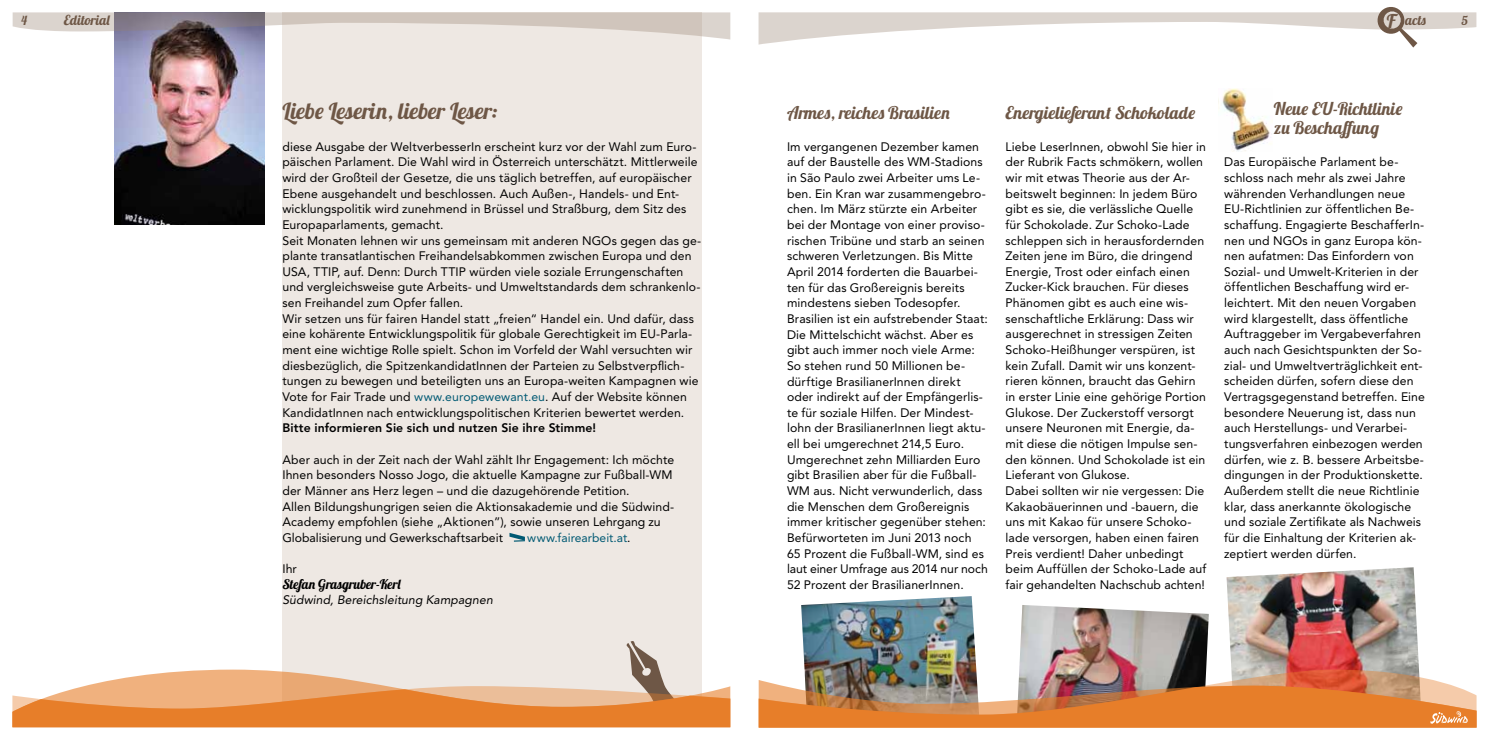
<style>
.page{position:relative;width:1489px;height:745px;background:#fff}
.page>*{position:absolute;margin:0;border:0;box-sizing:border-box;transform-origin:0 0}
.t1{font:22.5px "Lobster 1.4";letter-spacing:.015em;color:#6e5746}
.t2{font:17.5px/18.8px "Lobster 1.4";letter-spacing:.045em;color:#6e5746}
.t3{font:13.75px "Lobster 1.4";letter-spacing:.025em;color:#6e5746}
.t4{font:13.75px "Lobster 1.4";letter-spacing:.045em;color:#6e5746}
.t5{font:13.38px "Lobster 1.4";color:#000}
.t6{font:12.5px "Lobster 1.4";color:#6e5746}
.t7{font:12.25px/15.6px "Avenir LT Pro";letter-spacing:.01em;color:#000}
.t8{font:12.25px/15.6px "Avenir";letter-spacing:.01em;color:#000}
.t9{font:800 12.25px "Avenir";letter-spacing:.01em;color:#000}
.t10{font:italic 12.25px "Avenir LT Pro";letter-spacing:.01em;color:#000}
.t11{font:12.12px "Avenir";color:#005973}
.s1{font-size:18.75px}
.s2{color:#005973}
.s3{color:#000}
</style>
<div class="page">
<img style="left:114px;top:40px;width:151px;height:184px">
<img style="left:1019px;top:605px;width:189px;height:64px">
<img style="left:801px;top:596px;width:176px;height:73px">
<img style="left:1226px;top:567px;width:193px;height:102px">
<img style="left:1218px;top:89px;width:53px;height:62px">
<div style="left:282px;top:12px;width:420px;height:712px;background:#eee8e3"></div>
<svg style="left:13px;top:12px;width:717px;height:28px"></svg>
<img style="left:758px;top:669px;width:718px;height:58px">
<svg style="left:758px;top:7px;width:718px;height:40px"></svg>
<svg style="left:12px;top:641px;width:718px;height:85px"></svg>
<svg style="left:509px;top:533px;width:16px;height:8px"></svg>
<p class="t6" style="left:21px;top:12px;width:7px">4</p>
<p class="t3" style="left:64px;top:11px;width:47px">Editorial</p>
<p class="t4" style="left:1386px;top:11px;width:40px"><span class="s1">F</span> acts</p>
<p class="t6" style="left:1461px;top:12px;width:8px">5</p>
<h1 class="t1" style="left:282px;top:96px;width:216px">Liebe Leserin, lieber Leser:</h1>
<p class="t8" style="left:282px;top:138px;width:420px">diese Ausgabe der WeltverbesserIn erscheint kurz vor der Wahl zum Euro&shy;päischen Parlament. Die Wahl wird in Österreich unterschätzt. Mittlerweile wird der Großteil der Gesetze, die uns täglich betreffen, auf europäischer Ebene ausgehandelt und beschlossen. Auch Außen-, Handels- und Ent&shy;wicklungspolitik wird zunehmend in Brüssel und Straßburg, dem Sitz des Europaparlaments, gemacht.<br>Seit Monaten lehnen wir uns gemeinsam mit anderen NGOs gegen das ge&shy;plante transatlantischen Freihandelsabkommen zwischen Europa und den USA, TTIP, auf. Denn: Durch TTIP würden viele soziale Errungenschaften und vergleichsweise gute Arbeits- und Umweltstandards dem schrankenlo&shy;sen Freihandel zum Opfer fallen.<br>Wir setzen uns für fairen Handel statt „freien“ Handel ein. Und dafür, dass eine kohärente Entwicklungspolitik für globale Gerechtigkeit im EU-Parla&shy;ment eine wichtige Rolle spielt. Schon im Vorfeld der Wahl versuchten wir diesbezüglich, die SpitzenkandidatInnen der Parteien zu Selbstverpflich&shy;tungen zu bewegen und beteiligten uns an Europa-weiten Kampagnen wie Vote for Fair Trade und <span class="s2">www.europewewant.eu</span>. Auf der Website können KandidatInnen nach entwicklungspolitischen Kriterien bewertet werden.</p>
<p class="t9" style="left:282px;top:420px;width:315px">Bitte informieren Sie sich und nutzen Sie ihre Stimme!</p>
<p class="t8" style="left:282px;top:451px;width:393px">Aber auch in der Zeit nach der Wahl zählt Ihr Engagement: Ich möchte Ihnen besonders Nosso Jogo, die aktuelle Kampagne zur Fußball-WM der Männer ans Herz legen – und die dazugehörende Petition.<br>Allen Bildungshungrigen seien die Aktionsakademie und die Südwind-Academy empfohlen (siehe „Aktionen”), sowie unseren Lehrgang zu Globalisierung und Gewerkschaftsarbeit</p>
<p class="t11" style="left:527px;top:530px;width:105px">www.fairearbeit.at<span class="s3">.</span></p>
<p class="t7" style="left:282px;top:560px;width:16px">Ihr</p>
<p class="t5" style="left:282px;top:575px;width:120px">Stefan Grasgruber-Kerl</p>
<p class="t10" style="left:282px;top:592px;width:212px">Südwind, Bereichsleitung Kampagnen</p>
<h2 class="t2" style="left:787px;top:103px;width:164px">Armes, reiches Brasilien</h2>
<p class="t7" style="left:787px;top:138px;width:202px">Im vergangenen Dezember kamen auf der Baustelle des WM-Stadions in São Paulo zwei Arbeiter ums Le&shy;ben. Ein Kran war zusammengebro&shy;chen. Im März stürzte ein Arbeiter bei der Montage von einer proviso&shy;rischen Tribüne und starb an seinen schweren Verletzungen. Bis Mitte April 2014 forderten die Bauarbei&shy;ten für das Großereignis bereits mindestens sieben Todesopfer.<br>Brasilien ist ein aufstrebender Staat:<br>Die Mittelschicht wächst. Aber es gibt auch immer noch viele Arme:<br>So stehen rund 50 Millionen be&shy;dürftige BrasilianerInnen direkt oder indirekt auf der Empfängerlis&shy;te für soziale Hilfen. Der Mindest&shy;lohn der BrasilianerInnen liegt aktu&shy;ell bei umgerechnet 214,5 Euro.<br>Umgerechnet zehn Milliarden Euro gibt Brasilien aber für die Fußball-WM aus. Nicht verwunderlich, dass die Menschen dem Großereignis immer kritischer gegenüber stehen:<br>Befürworteten im Juni 2013 noch 65 Prozent die Fußball-WM, sind es laut einer Umfrage aus 2014 nur noch 52 Prozent der BrasilianerInnen.</p>
<h2 class="t2" style="left:1005px;top:103px;width:191px">Energielieferant Schokolade</h2>
<p class="t7" style="left:1005px;top:138px;width:202px">Liebe LeserInnen, obwohl Sie hier in der Rubrik Facts schmökern, wollen wir mit etwas Theorie aus der Ar&shy;beitswelt beginnen: In jedem Büro gibt es sie, die verlässliche Quelle für Schokolade. Zur Schoko-Lade schleppen sich in herausfordernden Zeiten jene im Büro, die dringend Energie, Trost oder einfach einen Zucker-Kick brauchen. Für dieses Phänomen gibt es auch eine wis&shy;senschaftliche Erklärung: Dass wir ausgerechnet in stressigen Zeiten Schoko-Heißhunger verspüren, ist kein Zufall. Damit wir uns konzent&shy;rieren können, braucht das Gehirn in erster Linie eine gehörige Portion Glukose. Der Zuckerstoff versorgt unsere Neuronen mit Energie, da&shy;mit diese die nötigen Impulse sen&shy;den können. Und Schokolade ist ein Lieferant von Glukose.<br>Dabei sollten wir nie vergessen: Die Kakaobäuerinnen und -bauern, die uns mit Kakao für unsere Schoko&shy;lade versorgen, haben einen fairen Preis verdient! Daher unbedingt beim Auffüllen der Schoko-Lade auf fair gehandelten Nachschub achten!</p>
<h2 class="t2" style="left:1273px;top:99px;width:130px">Neue EU-Richtlinie zu Beschaffung</h2>
<p class="t7" style="left:1224px;top:154px;width:202px">Das Europäische Parlament be&shy;schloss nach mehr als zwei Jahre währenden Verhandlungen neue EU-Richtlinien zur öffentlichen Be&shy;schaffung. Engagierte BeschafferIn&shy;nen und NGOs in ganz Europa kön&shy;nen aufatmen: Das Einfordern von Sozial- und Umwelt-Kriterien in der öffentlichen Beschaffung wird er&shy;leichtert. Mit den neuen Vorgaben wird klargestellt, dass öffentliche Auftraggeber im Vergabeverfahren auch nach Gesichtspunkten der So&shy;zial- und Umweltverträglichkeit ent&shy;scheiden dürfen, sofern diese den Vertragsgegenstand betreffen. Eine besondere Neuerung ist, dass nun auch Herstellungs- und Verarbei&shy;tungsverfahren einbezogen werden dürfen, wie z. B. bessere Arbeitsbe&shy;dingungen in der Produktionskette.<br>Außerdem stellt die neue Richtlinie klar, dass anerkannte ökologische und soziale Zertifikate als Nachweis für die Einhaltung der Kriterien ak&shy;zeptiert werden dürfen.</p>
</div>
